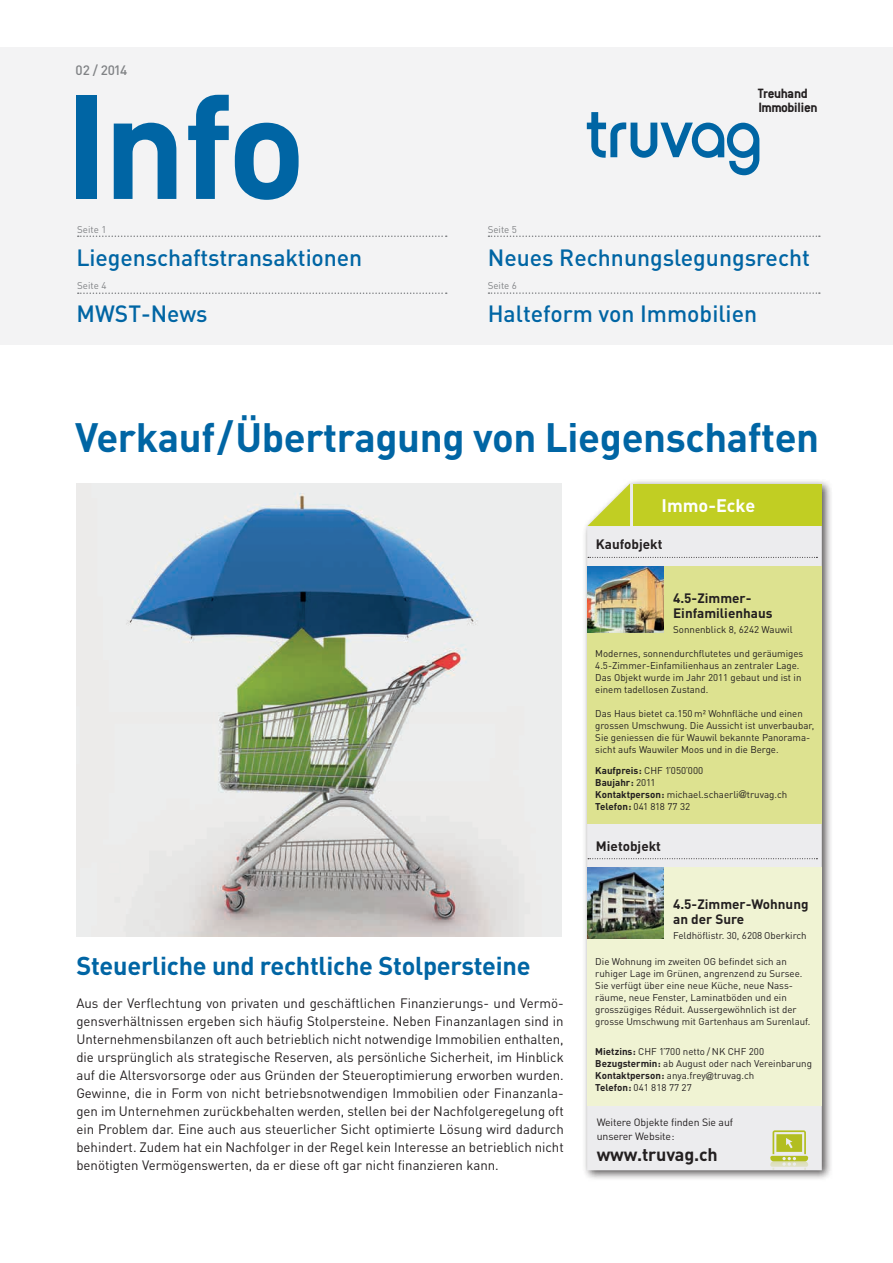
<style>
.page{position:relative;width:893px;height:1263px;background:#fff}
.page>*{position:absolute;margin:0;border:0;box-sizing:border-box;transform-origin:0 0}
.t1{font:700 144.6px "DIN";color:#0065a4}
.t2{font:700 40.5px "DIN";letter-spacing:-.01em;color:#0065a4}
.t3{font:700 25.5px "DIN";letter-spacing:-.01em;color:#0065a4}
.t4{font:500 23.25px "DIN";color:#0065a4}
.t5{font:700 18px "DIN";letter-spacing:-.01em;color:#231f20}
.t6{font:700 18px "DIN";color:#fff}
.t7{font:700 14.85px "Conduit ITC";letter-spacing:-.035em;color:#231f20}
.Lauftext{font:13.5px/18px "DIN";color:#231f20;text-align:justify}
.t8{font:700 13.5px/14.2px "DIN";color:#231f20}
.t9{font:500 13.5px "DIN";letter-spacing:-.05em;color:#808285}
.t10{font:10.5px/13.5px "DIN";letter-spacing:-.01em;color:#231f20}
.t11{font:9.75px/12px "DIN";color:#231f20}
.t12{font:9.75px "DIN";color:#808285}
.t13{font:9.75px "DIN";letter-spacing:-.02em;color:#231f20}
.t14{font:700 9.75px "DIN";color:#231f20}
.s1{font-weight:700}
.s2{font-weight:400}
.s3{font-family:"News Gothic"}
</style>
<div class="page">
<div style="left:0;top:47px;width:893px;height:297px;background:#f3f3f4"></div>
<svg style="left:488px;top:235px;width:332px;height:2px"></svg>
<svg style="left:488px;top:292px;width:332px;height:2px"></svg>
<svg style="left:78px;top:235px;width:369px;height:2px"></svg>
<svg style="left:78px;top:292px;width:369px;height:2px"></svg>
<svg style="left:587px;top:112px;width:172px;height:63px"></svg>
<div style="left:582px;top:478px;width:251px;height:703px;background:#231f20;opacity:.75"></div>
<div style="left:587px;top:484px;width:235px;height:686px;background:#ececee"></div>
<svg style="left:587px;top:483px;width:43px;height:43px"></svg>
<div style="left:633px;top:484px;width:189px;height:42px;background:#c1ce23"></div>
<div style="left:587px;top:567px;width:235px;height:257px;background:#dde290"></div>
<svg style="left:588px;top:557px;width:229px;height:1px"></svg>
<div style="left:765px;top:1126px;width:48px;height:43px;background:#ececee"></div>
<svg style="left:770px;top:1130px;width:39px;height:39px"></svg>
<div style="left:587px;top:867px;width:234px;height:239px;background:#f0f3d3"></div>
<img style="left:587px;top:566px;width:77px;height:67px">
<svg style="left:588px;top:858px;width:229px;height:1px"></svg>
<img style="left:587px;top:867px;width:77px;height:71px">
<img style="left:76px;top:483px;width:486px;height:453px">
<p class="t9" style="left:75px;top:61px;width:53px">02 / 2014</p>
<p class="t1" style="left:65px;top:52px;width:243px">Info</p>
<p class="t7" style="left:758px;top:85px;width:51px">Treuhand</p>
<p class="t7" style="left:758px;top:98px;width:61px">Immobilien</p>
<p class="t12" style="left:77px;top:223px;width:31px">Seite 1</p>
<p class="t12" style="left:488px;top:223px;width:31px">Seite 5</p>
<p class="t4" style="left:77px;top:242px;width:287px">Liegenschaftstransaktionen</p>
<p class="t4" style="left:77px;top:299px;width:133px">MWST-News</p>
<p class="t12" style="left:77px;top:280px;width:31px">Seite 4</p>
<p class="t4" style="left:488px;top:242px;width:324px">Neues Rechnungslegungsrecht</p>
<p class="t4" style="left:488px;top:299px;width:271px">Halteform von Immobilien</p>
<p class="t12" style="left:488px;top:280px;width:31px">Seite 6</p>
<p class="t2" style="left:75px;top:411px;width:746px">Verkauf/Übertragung von Liegenschaften</p>
<p class="t6" style="left:662px;top:494px;width:95px">Immo-Ecke</p>
<p class="t8" style="left:596px;top:536px;width:68px">Kaufobjekt</p>
<p class="t8" style="left:673px;top:590px;width:80px">4.5-Zimmer-</p>
<p class="t8" style="left:673px;top:605px;width:101px">Einfamilienhaus</p>
<p class="t11" style="left:673px;top:623px;width:121px">Sonnenblick 8, 6242 Wauwil</p>
<p class="t11" style="left:595px;top:647px;width:210px">Modernes, sonnendurchflutetes und geräumiges<br>4.5-Zimmer-Einfamilienhaus an zentraler Lage.</p>
<p class="t11" style="left:595px;top:671px;width:208px">Das Objekt wurde im Jahr 2011 gebaut und ist in einem tadellosen Zustand.</p>
<p class="t11" style="left:595px;top:707px;width:221px">Das Haus bietet ca.150 m² Wohnfläche und einen grossen Umschwung. Die Aussicht ist unverbaubar, Sie geniessen die für Wauwil bekannte Panorama&shy;sicht aufs Wauwiler Moos und in die Berge.</p>
<p class="t11" style="left:595px;top:764px;width:109px"><span class="s1">Kaufpreis:</span> CHF 1’050’000</p>
<p class="t14" style="left:595px;top:776px;width:62px">Baujahr: <span class="s2">2011</span></p>
<p class="t11" style="left:595px;top:788px;width:193px"><span class="s1">Kontaktperson:</span> michael.schaerli<span class="s3">@</span>truvag.ch</p>
<p class="t13" style="left:595px;top:800px;width:96px"><span class="s1">Telefon:</span> 041 818 77 32</p>
<p class="t3" style="left:76px;top:949px;width:456px">Steuerliche und rechtliche Stolpersteine</p>
<p class="Lauftext" style="left:76px;top:994px;width:489px">Aus der Verflechtung von privaten und geschäftlichen Finanzierungs- und Vermö&shy;gensverhältnissen ergeben sich häufig Stolpersteine. Neben Finanzanlagen sind in Unternehmensbilanzen oft auch betrieblich nicht notwendige Immobilien enthalten, die ursprünglich als strategische Reserven, als persönliche Sicherheit, im Hinblick auf die Altersvorsorge oder aus Gründen der Steueroptimierung erworben wurden.<br>Gewinne, die in Form von nicht betriebsnotwendigen Immobilien oder Finanzanla&shy;gen im Unternehmen zurückbehalten werden, stellen bei der Nachfolgeregelung oft ein Problem dar. Eine auch aus steuerlicher Sicht optimierte Lösung wird dadurch behindert. Zudem hat ein Nachfolger in der Regel kein Interesse an betrieblich nicht benötigten Vermögenswerten, da er diese oft gar nicht finanzieren kann.</p>
<p class="t8" style="left:596px;top:839px;width:67px">Mietobjekt</p>
<p class="t8" style="left:673px;top:897px;width:137px">4.5-Zimmer-Wohnung an der Sure</p>
<p class="t11" style="left:673px;top:929px;width:135px">Feldhöflistr. 30, 6208 Oberkirch</p>
<p class="t11" style="left:595px;top:955px;width:209px">Die Wohnung im zweiten OG befindet sich an ruhiger Lage im Grünen, angrenzend zu Sursee.</p>
<p class="t11" style="left:595px;top:979px;width:217px">Sie verfügt über eine neue Küche, neue Nass&shy;räume, neue Fenster, Laminatböden und ein grosszügiges Réduit. Aussergewöhnlich ist der grosse Umschwung mit Gartenhaus am Surenlauf.</p>
<p class="t11" style="left:595px;top:1045px;width:218px"><span class="s1">Mietzins:</span> CHF 1’700 netto / NK CHF 200<br><span class="s1">Bezugstermin:</span> ab August oder nach Vereinbarung</p>
<p class="t11" style="left:595px;top:1069px;width:161px"><span class="s1">Kontaktperson:</span> anya.frey<span class="s3">@</span>truvag.ch</p>
<p class="t11" style="left:595px;top:1081px;width:98px"><span class="s1">Telefon:</span> 041 818 77 27</p>
<p class="t10" style="left:597px;top:1116px;width:138px">Weitere Objekte finden Sie auf unserer Website:</p>
<p class="t5" style="left:597px;top:1142px;width:123px">www.truvag.ch</p>
</div>
